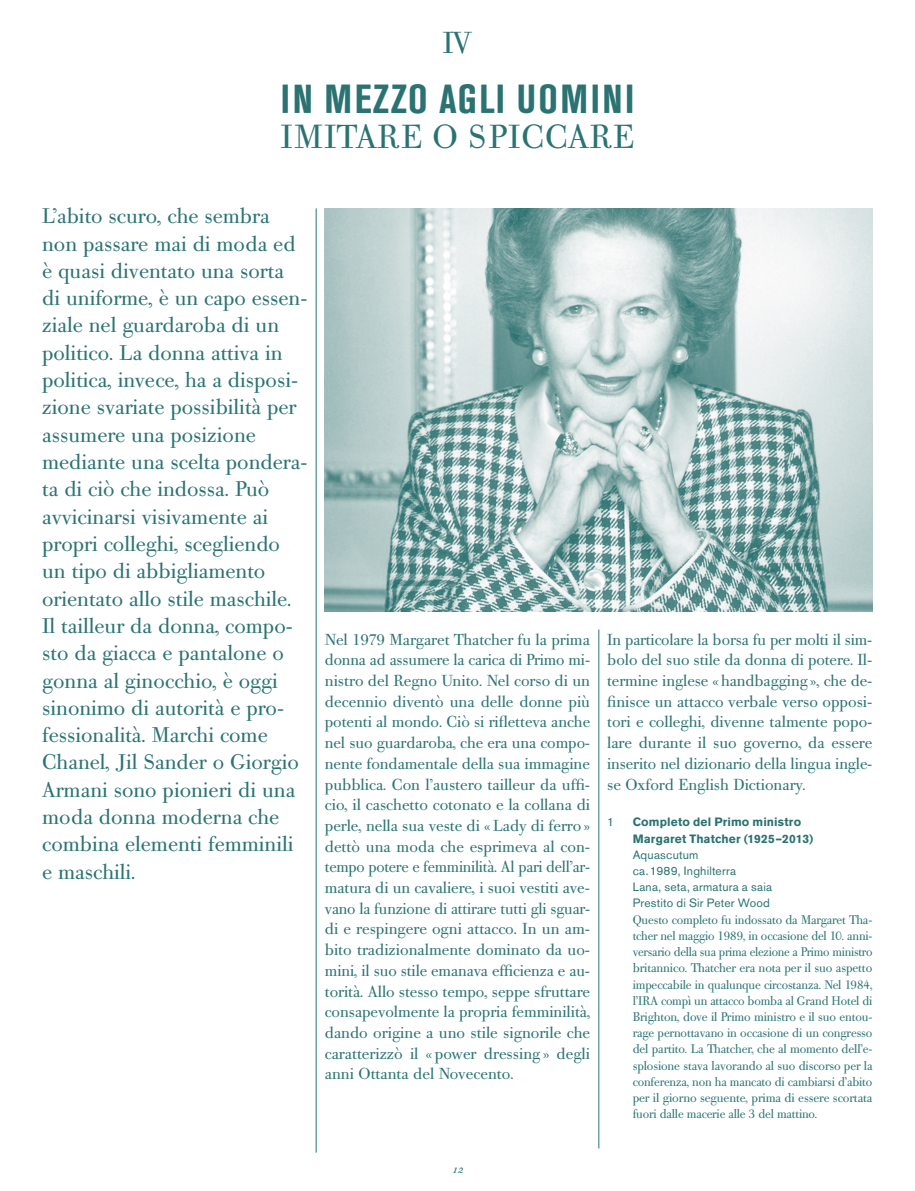
<style>
.page{position:relative;width:915px;height:1191px;background:#fff}
.page>*{position:absolute;margin:0;border:0;box-sizing:border-box;transform-origin:0 0}
.t1{font:700 condensed 39px "AK11";letter-spacing:.075em;color:#2a7372}
.t2{font:33px "Bodoni Old Face BE";letter-spacing:.035em;color:#2a7372}
.t3{font:30px "Bodoni Old Face BE";color:#2a7372}
.t4{font:21px/27.3px "Bodoni Old Face BE";color:#2a7372}
.t5{font:15.75px/20.7px "Bodoni Old Face BE";color:#2a7372;text-align:justify}
.t6{font:12.3px/16.2px "Bodoni Old Face BE";letter-spacing:-.01em;color:#2a7372;text-align:justify}
.t7{font:12px/16.2px "Akzidenz Grotesk BE";letter-spacing:.015em;color:#2a7372}
.t8{font:700 12px/16.2px "Akzidenz Grotesk BE";letter-spacing:.015em;color:#2a7372}
.t9{font:12px "Bodoni Old Face BE Italic Exp";color:#2a7372}
</style>
<div class="page">
<img style="left:325px;top:208px;width:547px;height:403px">
<hr style="left:316px;top:208px;width:1px;height:944px;background:#2a7372">
<hr style="left:598px;top:629px;width:1px;height:519px;background:#2a7372">
<h3 class="t3" style="left:442px;top:24px;width:31px">IV</h3>
<h1 class="t1" style="left:281px;top:77px;width:354px">IN MEZZO AGLI UOMINI</h1>
<h2 class="t2" style="left:281px;top:116px;width:355px">IMITARE O SPICCARE</h2>
<p class="t4" style="left:42px;top:202px;width:267px">L’abito scuro, che sembra non passare mai di moda ed è quasi diventato una sorta<br>di uniforme, è un capo essen&shy;ziale nel guardaroba di un politico. La donna attiva in politica, invece, ha a disposi&shy;zione svariate possibilità per assumere una posizione mediante una scelta pondera&shy;ta di ciò che indossa. Può avvicinarsi visivamente ai propri colleghi, scegliendo un tipo di abbigliamento orientato allo stile maschile.<br>Il tailleur da donna, compo&shy;sto da giacca e pantalone o gonna al ginocchio, è oggi sinonimo di autorità e pro&shy;fessionalità. Marchi come<br>Chanel, Jil Sander o Giorgio<br>Armani sono pionieri di una moda donna moderna che combina elementi femminili e maschili.</p>
<p class="t5" style="left:325px;top:629px;width:267px">Nel 1979 Margaret Thatcher fu la prima donna ad assumere la carica di Primo mi&shy;nistro del Regno Unito. Nel corso di un decennio diventò una delle donne più potenti al mondo. Ciò si rifletteva anche nel suo guardaroba, che era una compo&shy;nente fondamentale della sua immagine pubblica. Con l’austero tailleur da uffi&shy;cio, il caschetto cotonato e la collana di perle, nella sua veste di «Lady di ferro» dettò una moda che esprimeva al con&shy;tempo potere e femminilità. Al pari dell’ar&shy;matura di un cavaliere, i suoi vestiti ave&shy;vano la funzione di attirare tutti gli sguar&shy;di e respingere ogni attacco. In un am&shy;bito tradizionalmente dominato da uo&shy;mini, il suo stile emanava efficienza e au&shy;torità. Allo stesso tempo, seppe sfruttare consapevolmente la propria femminilità, dando origine a uno stile signorile che caratterizzò il «power dressing» degli anni Ottanta del Novecento.</p>
<p class="t5" style="left:607px;top:629px;width:267px">In particolare la borsa fu per molti il sim&shy;bolo del suo stile da donna di potere. Il&shy;termine inglese «handbagging», che de&shy;finisce un attacco verbale verso opposi&shy;tori e colleghi, divenne talmente popo&shy;lare durante il suo governo, da essere inserito nel dizionario della lingua ingle&shy;se Oxford English Dictionary.</p>
<p class="t7" style="left:607px;top:814px;width:8px">1</p>
<p class="t8" style="left:632px;top:814px;width:182px">Completo del Primo ministro<br>Margaret Thatcher (1925–2013)</p>
<p class="t7" style="left:632px;top:846px;width:141px">Aquascutum<br>ca.1989, Inghilterra<br>Lana, seta, armatura a saia<br>Prestito di Sir Peter Wood</p>
<p class="t6" style="left:632px;top:911px;width:241px">Questo completo fu indossato da Margaret Tha&shy;tcher nel maggio 1989, in occasione del 10. anni&shy;versario della sua prima elezione a Primo ministro britannico. Thatcher era nota per il suo aspetto impeccabile in qualunque circostanza. Nel 1984, l’IRA compì un attacco bomba al Grand Hotel di Brighton, dove il Primo ministro e il suo entou&shy;rage pernottavano in occasione di un congresso del partito. La Thatcher, che al momento dell’e&shy;splosione stava lavorando al suo discorso per la conferenza, non ha mancato di cambiarsi d’abito per il giorno seguente, prima di essere scortata fuori dalle macerie alle 3 del mattino.</p>
<p class="t9" style="left:451px;top:1164px;width:13px">12</p>
</div>
